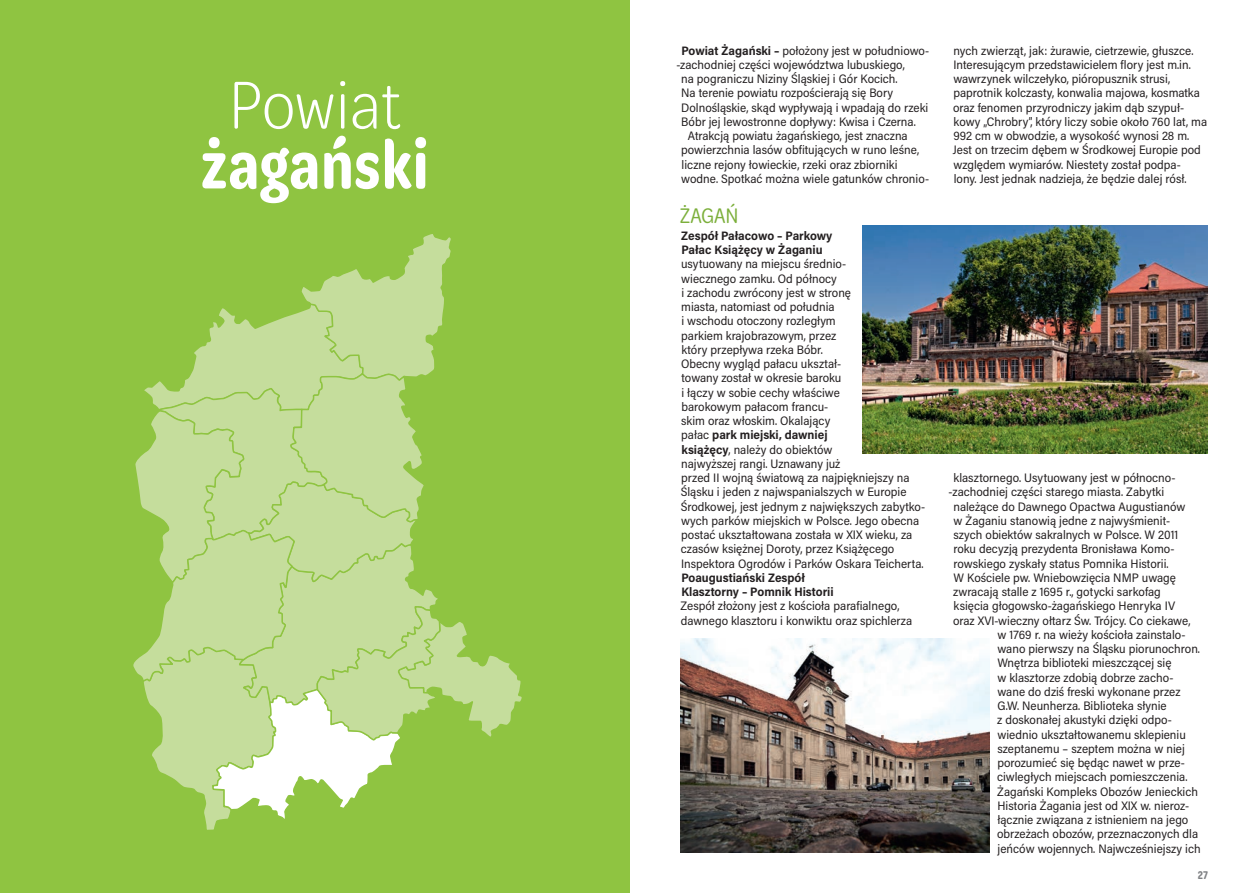
<style>
.page{position:relative;width:1259px;height:893px;background:#fff}
.page>*{position:absolute;margin:0;border:0;box-sizing:border-box;transform-origin:0 0}
.t1{font:600 72px/60px "Omnes Narrow";color:#fff;text-align:center}
.t2{font:22.5px "Omnes Narrow";letter-spacing:-.01em;color:#7caf3b}
.akapit{font:12.3px/14.2px "Acumin Pro Semi Cond";color:#231f20}
.akapit_wciecie{font:12.3px/14.2px "Acumin Pro Semi Cond";color:#231f20}
.akapit-2{font:700 12.3px/14.2px "Acumin Pro Semi Cond";color:#231f20}
.t3{font:600 12px "Omnes Narrow";color:#808285}
.s1{font-weight:300}
.s2{font-weight:700}
</style>
<div class="page">
<div style="left:0;top:0;width:629px;height:893px;background:#8fc441"></div>
<svg style="left:133px;top:234px;width:389px;height:596px"></svg>
<img style="left:862px;top:226px;width:346px;height:228px">
<img style="left:680px;top:639px;width:309px;height:213px">
<p class="t1" style="left:200px;top:71px;width:230px"><span class="s1">Powiat </span>żagański</p>
<p class="akapit" style="left:681px;top:43px;width:249px"><span class="s2">Powiat Żagański –</span> położony jest w południowo-</p>
<p class="akapit" style="left:676px;top:57px;width:230px">-zachodniej części województwa lubuskiego,</p>
<p class="akapit" style="left:681px;top:71px;width:218px">na pograniczu Niziny Śląskiej i Gór Kocich.</p>
<p class="akapit" style="left:681px;top:85px;width:213px">Na terenie powiatu rozpościerają się Bory</p>
<p class="akapit" style="left:681px;top:100px;width:248px">Dolnośląskie, skąd wypływają i wpadają do rzeki</p>
<p class="akapit" style="left:681px;top:114px;width:236px">Bóbr jej lewostronne dopływy: Kwisa i Czerna.</p>
<p class="akapit_wciecie" style="left:681px;top:128px;width:249px;text-indent:7px">Atrakcją powiatu żagańskiego, jest znaczna powierzchnia lasów obfitujących w runo leśne, liczne rejony łowieckie, rzeki oraz zbiorniki wodne. Spotkać można wiele gatunków chronio-</p>
<p class="t2" style="left:679px;top:201px;width:61px">ŻAGAŃ</p>
<p class="akapit-2" style="left:681px;top:228px;width:153px">Zespół Pałacowo – Parkowy</p>
<p class="akapit" style="left:681px;top:242px;width:246px"><span class="s2">Pałac Książęcy w Żaganiu<br></span>usytuowany na miejscu średnio-<br>wiecznego zamku. Od północy<br>i zachodu zwrócony jest w stronę<br>miasta, natomiast od południa<br>i wschodu otoczony rozległym<br>parkiem krajobrazowym, przez<br>który przepływa rzeka Bóbr.<br>Obecny wygląd pałacu ukształ-<br>towany został w okresie baroku<br>i łączy w sobie cechy właściwe<br>barokowym pałacom francu-<br>skim oraz włoskim. Okalający<br>pałac <span class="s2">park miejski, dawniej<br>książęcy</span>, należy do obiektów<br>najwyższej rangi. Uznawany już<br>przed II wojną światową za najpiękniejszy na Śląsku i jeden z najwspanialszych w Europie Środkowej, jest jednym z największych zabytko&shy;wych parków miejskich w Polsce. Jego obecna postać ukształtowana została w XIX wieku, za czasów księżnej Doroty, przez Książęcego Inspektora Ogrodów i Parków Oskara Teicherta.</p>
<p class="akapit-2" style="left:681px;top:570px;width:154px">Poaugustiański Zespół<br>Klasztorny – Pomnik Historii</p>
<p class="akapit" style="left:680px;top:598px;width:233px">Zespół złożony jest z kościoła parafialnego, dawnego klasztoru i konwiktu oraz spichlerza</p>
<p class="akapit_wciecie" style="left:953px;top:43px;width:256px">nych zwierząt, jak: żurawie, cietrzewie, głuszce.<br>Interesującym przedstawicielem flory jest m.in. wawrzynek wilczełyko, pióropusznik strusi, paprotnik kolczasty, konwalia majowa, kosmatka oraz fenomen przyrodniczy jakim dąb szypuł&shy;kowy „Chrobry”, który liczy sobie około 760 lat, ma 992 cm w obwodzie, a wysokość wynosi 28 m.<br>Jest on trzecim dębem w Środkowej Europie pod względem wymiarów. Niestety został podpa-<br>lony. Jest jednak nadzieja, że będzie dalej rósł.</p>
<p class="akapit" style="left:953px;top:470px;width:223px">klasztornego. Usytuowany jest w północno-</p>
<p class="akapit" style="left:948px;top:484px;width:217px">-zachodniej części starego miasta. Zabytki</p>
<p class="akapit" style="left:953px;top:499px;width:233px">należące do Dawnego Opactwa Augustianów</p>
<p class="akapit" style="left:953px;top:513px;width:218px">w Żaganiu stanowią jedne z najwyśmienit-</p>
<p class="akapit" style="left:953px;top:527px;width:226px">szych obiektów sakralnych w Polsce. W 2011</p>
<p class="akapit" style="left:953px;top:541px;width:223px">roku decyzją prezydenta Bronisława Komo-</p>
<p class="akapit" style="left:953px;top:556px;width:217px">rowskiego zyskały status Pomnika Historii.</p>
<p class="akapit" style="left:953px;top:570px;width:224px">W Kościele pw. Wniebowzięcia NMP uwagę</p>
<p class="akapit" style="left:953px;top:584px;width:209px">zwracają stalle z 1695 r., gotycki sarkofag</p>
<p class="akapit" style="left:953px;top:598px;width:223px">księcia głogowsko-żagańskiego Henryka IV</p>
<p class="akapit" style="left:953px;top:613px;width:239px">oraz XVI-wieczny ołtarz Św. Trójcy. Co ciekawe,</p>
<p class="akapit" style="left:997px;top:627px;width:190px">w 1769 r. na wieży kościoła zainstalo-</p>
<p class="akapit" style="left:997px;top:641px;width:204px">wano pierwszy na Śląsku piorunochron.</p>
<p class="akapit" style="left:997px;top:655px;width:192px">Wnętrza biblioteki mieszczącej się<br>w klasztorze zdobią dobrze zacho&shy;wane do dziś freski wykonane przez G.W. Neunherza. Biblioteka słynie<br>z doskonałej akustyki dzięki odpo&shy;wiednio ukształtowanemu sklepieniu szeptanemu – szeptem można w niej porozumieć się będąc nawet w prze&shy;ciwległych miejscach pomieszczenia.</p>
<p class="akapit" style="left:997px;top:784px;width:202px">Żagański Kompleks Obozów Jenieckich</p>
<p class="akapit" style="left:997px;top:798px;width:205px">Historia Żagania jest od XIX w. nieroz&shy;łącznie związana z istnieniem na jego obrzeżach obozów, przeznaczonych dla jeńców wojennych. Najwcześniejszy ich</p>
<p class="t3" style="left:1198px;top:866px;width:12px">27</p>
</div>
